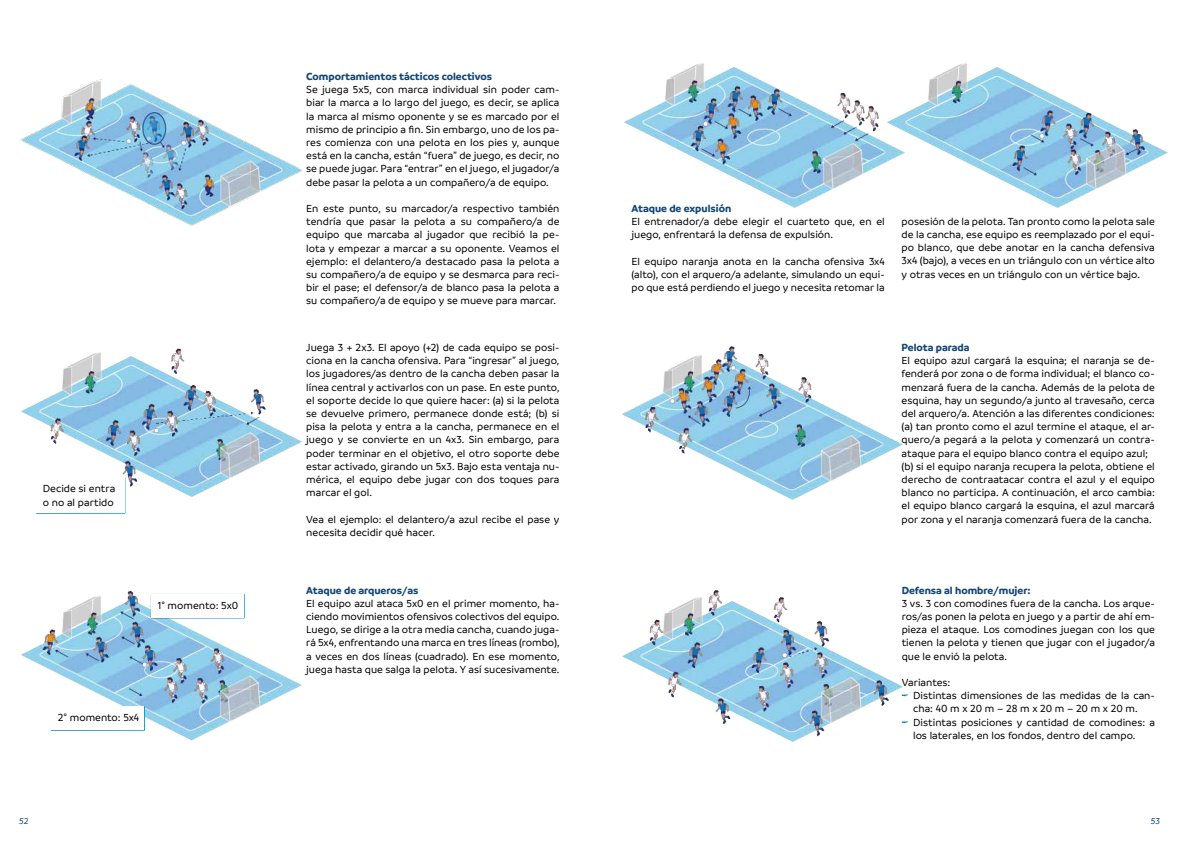
<style>
.page{position:relative;width:1191px;height:842px;background:#fff}
.page>*{position:absolute;margin:0;border:0;box-sizing:border-box;transform-origin:0 0}
.t1{font:500 11px/13.2px "Branding";letter-spacing:.005em;color:#000;text-align:justify}
.t2{font:700 11px "Branding";color:#144676}
.t3{font:italic 500 9px "Branding";color:#144676}
</style>
<div class="page">
<img style="left:622px;top:346px;width:281px;height:154px">
<img style="left:20px;top:79px;width:282px;height:147px">
<img style="left:21px;top:348px;width:281px;height:149px">
<img style="left:21px;top:590px;width:281px;height:150px">
<img style="left:624px;top:63px;width:258px;height:145px">
<img style="left:882px;top:63px;width:286px;height:145px">
<img style="left:622px;top:590px;width:286px;height:152px">
<div style="left:36px;top:477px;width:89px;height:37px;background:#fff;border:1px solid #fff"></div>
<div style="left:51px;top:706px;width:94px;height:25px;background:#fff;border:1px solid #fff"></div>
<div style="left:151px;top:594px;width:94px;height:24px;background:#fff"></div>
<p class="t1" style="left:43px;top:482px;width:74px">Decide si entra o no al partido</p>
<p class="t1" style="left:158px;top:599px;width:82px">1° momento: 5x0</p>
<p class="t1" style="left:58px;top:711px;width:83px">2° momento: 5x4</p>
<p class="t2" style="left:306px;top:70px;width:187px">Comportamientos tácticos colectivos</p>
<p class="t1" style="left:306px;top:83px;width:255px">Se juega 5x5, con marca individual sin poder cam&shy;biar la marca a lo largo del juego, es decir, se aplica la marca al mismo oponente y se es marcado por el mismo de principio a fin. Sin embargo, uno de los pa&shy;res comienza con una pelota en los pies y, aunque está en la cancha, están “fuera” de juego, es decir, no se puede jugar. Para “entrar” en el juego, el jugador/a debe pasar la pelota a un compañero/a de equipo.</p>
<p class="t1" style="left:306px;top:202px;width:255px">En este punto, su marcador/a respectivo también tendría que pasar la pelota a su compañero/a de equipo que marcaba al jugador que recibió la pe&shy;lota y empezar a marcar a su oponente. Veamos el ejemplo: el delantero/a destacado pasa la pelota a su compañero/a de equipo y se desmarca para reci&shy;bir el pase; el defensor/a de blanco pasa la pelota a su compañero/a de equipo y se mueve para marcar.</p>
<p class="t1" style="left:306px;top:341px;width:255px">Juega 3 + 2x3. El apoyo (+2) de cada equipo se posi&shy;ciona en la cancha ofensiva. Para “ingresar” al juego, los jugadores/as dentro de la cancha deben pasar la línea central y activarlos con un pase. En este punto, el soporte decide lo que quiere hacer: (a) si la pelota se devuelve primero, permanece donde está; (b) si pisa la pelota y entra a la cancha, permanece en el juego y se convierte en un 4x3. Sin embargo, para poder terminar en el objetivo, el otro soporte debe estar activado, girando un 5x3. Bajo esta ventaja nu&shy;mérica, el equipo debe jugar con dos toques para marcar el gol.</p>
<p class="t1" style="left:306px;top:512px;width:255px">Vea el ejemplo: el delantero/a azul recibe el pase y necesita decidir qué hacer.</p>
<p class="t2" style="left:306px;top:584px;width:114px">Ataque de arqueros/as</p>
<p class="t1" style="left:306px;top:597px;width:255px">El equipo azul ataca 5x0 en el primer momento, ha&shy;ciendo movimientos ofensivos colectivos del equipo.<br>Luego, se dirige a la otra media cancha, cuando juga&shy;rá 5x4, enfrentando una marca en tres líneas (rombo), a veces en dos líneas (cuadrado). En ese momento, juega hasta que salga la pelota. Y así sucesivamente.</p>
<p class="t2" style="left:631px;top:202px;width:101px">Ataque de expulsión</p>
<p class="t1" style="left:631px;top:215px;width:255px">El entrenador/a debe elegir el cuarteto que, en el juego, enfrentará la defensa de expulsión.</p>
<p class="t1" style="left:631px;top:255px;width:255px">El equipo naranja anota en la cancha ofensiva 3x4 (alto), con el arquero/a adelante, simulando un equi&shy;po que está perdiendo el juego y necesita retomar la</p>
<p class="t1" style="left:901px;top:215px;width:255px">posesión de la pelota. Tan pronto como la pelota sale de la cancha, ese equipo es reemplazado por el equi&shy;po blanco, que debe anotar en la cancha defensiva 3x4 (bajo), a veces en un triángulo con un vértice alto y otras veces en un triángulo con un vértice bajo.</p>
<p class="t2" style="left:901px;top:341px;width:70px">Pelota parada</p>
<p class="t1" style="left:901px;top:354px;width:255px;text-align:left">El equipo azul cargará la esquina; el naranja se de&shy;fenderá por zona o de forma individual; el blanco co&shy;menzará fuera de la cancha. Además de la pelota de esquina, hay un segundo/a junto al travesaño, cerca del arquero/a. Atención a las diferentes condiciones: (a) tan pronto como el azul termine el ataque, el ar&shy;quero/a pegará a la pelota y comenzará un contra&shy;ataque para el equipo blanco contra el equipo azul; (b) si el equipo naranja recupera la pelota, obtiene el derecho de contraatacar contra el azul y el equipo blanco no participa. A continuación, el arco cambia: el equipo blanco cargará la esquina, el azul marcará por zona y el naranja comenzará fuera de la cancha.</p>
<p class="t2" style="left:901px;top:584px;width:130px">Defensa al hombre/mujer:</p>
<p class="t1" style="left:901px;top:597px;width:255px">3 vs. 3 con comodines fuera de la cancha. Los arque&shy;ros/as ponen la pelota en juego y a partir de ahí em&shy;pieza el ataque. Los comodines juegan con los que tienen la pelota y tienen que jugar con el jugador/a que le envió la pelota.</p>
<p class="t1" style="left:913px;top:676px;width:243px;text-align:left;text-indent:-11px">Variantes:<br>Distintas dimensiones de las medidas de la can&shy;cha: 40 m x 20 m – 28 m x 20 m – 20 m x 20 m.<br>Distintas posiciones y cantidad de comodines: a los laterales, en los fondos, dentro del campo.</p>
<p class="t3" style="left:19px;top:816px;width:11px">52</p>
<p class="t3" style="left:1150px;top:816px;width:11px">53</p>
</div>
